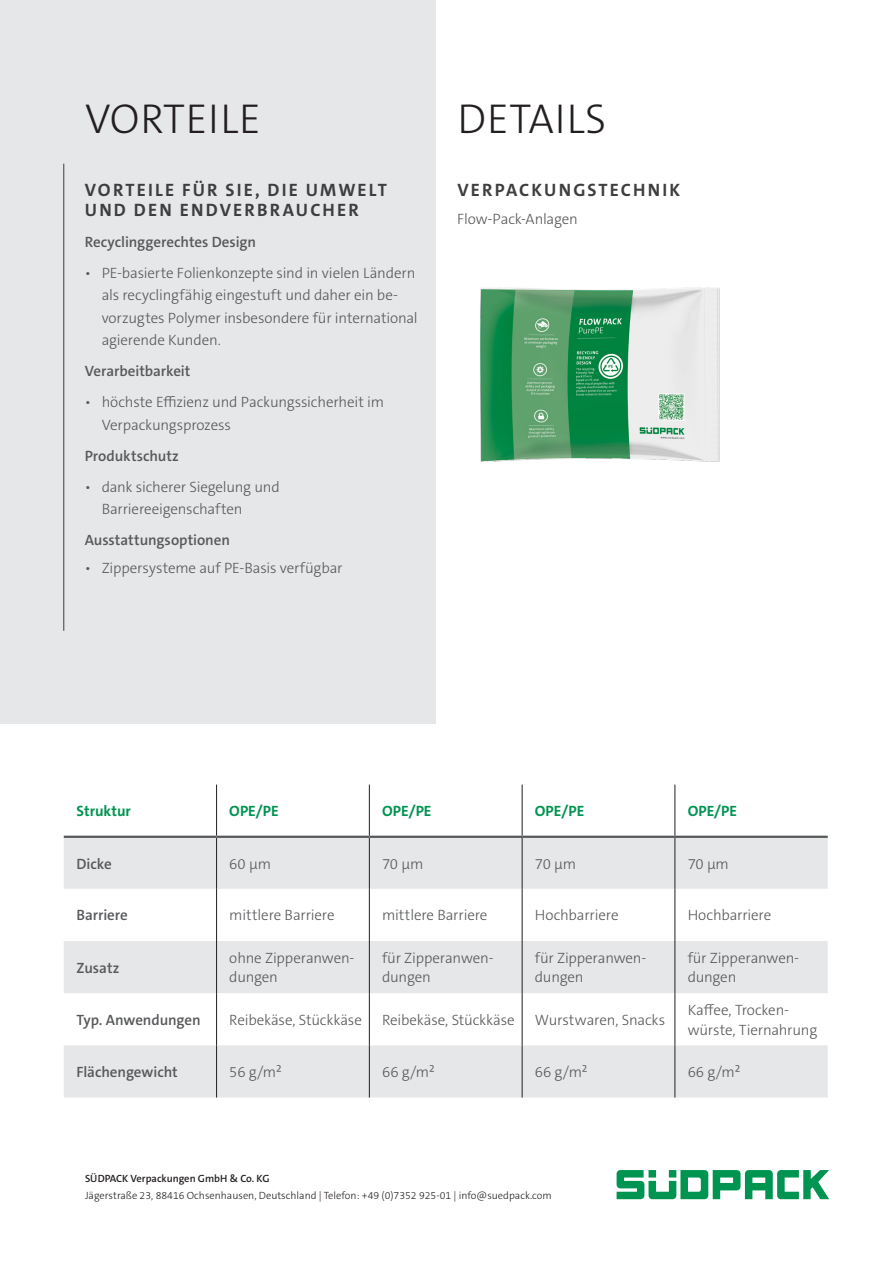
<style>
.page{position:relative;width:893px;height:1263px;background:#fff}
.page>*{position:absolute;margin:0;border:0;box-sizing:border-box;transform-origin:0 0}
.Hedline_-_Light{font:300 42px "The Sans C5";letter-spacing:.015em;color:#231f20}
.Subline_-_Bold{font:700 18px/19.5px "The Sans C4 s";letter-spacing:.12em;color:#3e3e3f}
.Fließtext{font:300 15px/22.5px "The Sans C5";letter-spacing:-.01em;color:#57585a}
.Auftzählung{font:600 15px "The Sans C5";letter-spacing:-.005em;color:#57585a}
.Fließtext-2{font:600 15px "The Sans C5";letter-spacing:-.005em;color:#57585a}
.Subline{font:700 15px "The Sans C4 s";color:#009451}
.Subline_-_Bold-2{font:600 15px "The Sans C5";letter-spacing:-.005em;color:#57585a}
.t1{font:300 10.5px "The Sans C5";color:#231f20}
.t2{font:600 10.5px "The Sans C5";color:#231f20}
</style>
<div class="page">
<svg style="left:617px;top:1170px;width:212px;height:29px"></svg>
<div style="left:0;top:0;width:436px;height:724px;background:#e6e7e9"></div>
<hr style="left:63px;top:164px;width:1px;height:467px;background:#3e3e3f">
<img style="left:480px;top:287px;width:240px;height:175px">
<div style="left:64px;top:838px;width:764px;height:51px;background:#e6e7e9"></div>
<div style="left:64px;top:941px;width:764px;height:52px;background:#e6e7e9"></div>
<div style="left:64px;top:1045px;width:764px;height:52px;background:#e6e7e9"></div>
<hr style="left:216px;top:784px;width:1px;height:52px;background:#231f20">
<hr style="left:369px;top:784px;width:1px;height:52px;background:#231f20">
<hr style="left:522px;top:784px;width:1px;height:52px;background:#231f20">
<hr style="left:675px;top:784px;width:1px;height:52px;background:#231f20">
<hr style="left:216px;top:838px;width:1px;height:51px;background:#231f20">
<hr style="left:369px;top:838px;width:1px;height:51px;background:#231f20">
<hr style="left:522px;top:838px;width:1px;height:51px;background:#231f20">
<hr style="left:675px;top:838px;width:1px;height:51px;background:#231f20">
<hr style="left:216px;top:889px;width:1px;height:52px;background:#231f20">
<hr style="left:369px;top:889px;width:1px;height:52px;background:#231f20">
<hr style="left:522px;top:889px;width:1px;height:52px;background:#231f20">
<hr style="left:675px;top:889px;width:1px;height:52px;background:#231f20">
<hr style="left:216px;top:941px;width:1px;height:52px;background:#231f20">
<hr style="left:369px;top:941px;width:1px;height:52px;background:#231f20">
<hr style="left:522px;top:941px;width:1px;height:52px;background:#231f20">
<hr style="left:675px;top:941px;width:1px;height:52px;background:#231f20">
<hr style="left:216px;top:993px;width:1px;height:52px;background:#231f20">
<hr style="left:369px;top:993px;width:1px;height:52px;background:#231f20">
<hr style="left:522px;top:993px;width:1px;height:52px;background:#231f20">
<hr style="left:675px;top:993px;width:1px;height:52px;background:#231f20">
<hr style="left:216px;top:1045px;width:1px;height:52px;background:#231f20">
<hr style="left:369px;top:1045px;width:1px;height:52px;background:#231f20">
<hr style="left:522px;top:1045px;width:1px;height:52px;background:#231f20">
<hr style="left:675px;top:1045px;width:1px;height:52px;background:#231f20">
<hr style="left:64px;top:836px;width:153px;height:2px;background:#57585a">
<hr style="left:217px;top:836px;width:152px;height:2px;background:#57585a">
<hr style="left:369px;top:836px;width:153px;height:2px;background:#57585a">
<hr style="left:522px;top:836px;width:153px;height:2px;background:#57585a">
<hr style="left:675px;top:836px;width:153px;height:2px;background:#57585a">
<p class="Hedline_-_Light" style="left:85px;top:92px;width:177px">VORTEILE</p>
<p class="Hedline_-_Light" style="left:457px;top:92px;width:150px">DETAILS</p>
<p class="Subline_-_Bold" style="left:85px;top:180px;width:304px">VORTEILE FÜR SIE, DIE UMWELT<br>UND DEN ENDVERBRAUCHER</p>
<p class="Subline_-_Bold-2" style="left:85px;top:232px;width:173px">Recyclinggerechtes Design</p>
<p class="Fließtext" style="left:102px;top:261px;width:318px;text-indent:-17px">• PE-basierte Folienkonzepte sind in vielen Ländern als recyclingfähig eingestuft und daher ein be&shy;vorzugtes Polymer insbesondere für international agierende Kunden.</p>
<p class="Auftzählung" style="left:85px;top:361px;width:107px">Verarbeitbarkeit</p>
<p class="Fließtext" style="left:102px;top:391px;width:284px;text-indent:-17px">• höchste Effizienz und Packungssicherheit im<br>Verpackungsprozess</p>
<p class="Auftzählung" style="left:85px;top:446px;width:96px">Produktschutz</p>
<p class="Fließtext" style="left:102px;top:475px;width:180px;text-indent:-17px">• dank sicherer Siegelung und<br>Barriereeigenschaften</p>
<p class="Auftzählung" style="left:85px;top:530px;width:147px">Ausstattungsoptionen</p>
<p class="Fließtext" style="left:85px;top:557px;width:259px">• Zippersysteme auf PE-Basis verfügbar</p>
<p class="Subline_-_Bold" style="left:457px;top:180px;width:224px">VERPACKUNGSTECHNIK</p>
<p class="Fließtext" style="left:457px;top:208px;width:122px">Flow-Pack-Anlagen</p>
<p class="Subline" style="left:77px;top:801px;width:56px">Struktur</p>
<p class="Subline" style="left:229px;top:801px;width:51px">OPE/PE</p>
<p class="Subline" style="left:382px;top:801px;width:51px">OPE/PE</p>
<p class="Subline" style="left:535px;top:801px;width:51px">OPE/PE</p>
<p class="Subline" style="left:688px;top:801px;width:51px">OPE/PE</p>
<p class="Fließtext-2" style="left:77px;top:854px;width:37px">Dicke</p>
<p class="Fließtext" style="left:229px;top:853px;width:43px">60 µm</p>
<p class="Fließtext" style="left:382px;top:853px;width:43px">70 µm</p>
<p class="Fließtext" style="left:535px;top:853px;width:43px">70 µm</p>
<p class="Fließtext" style="left:688px;top:853px;width:43px">70 µm</p>
<p class="Fließtext-2" style="left:77px;top:906px;width:53px">Barriere</p>
<p class="Fließtext" style="left:229px;top:904px;width:107px">mittlere Barriere</p>
<p class="Fließtext" style="left:382px;top:904px;width:107px">mittlere Barriere</p>
<p class="Fließtext" style="left:535px;top:904px;width:85px">Hochbarriere</p>
<p class="Fließtext" style="left:688px;top:904px;width:85px">Hochbarriere</p>
<p class="Fließtext-2" style="left:77px;top:958px;width:44px">Zusatz</p>
<p class="Fließtext" style="left:229px;top:948px;width:127px;line-height:19.5px">ohne Zipperanwen&shy;dungen</p>
<p class="Fließtext" style="left:382px;top:948px;width:113px;line-height:19.5px">für Zipperanwen&shy;dungen</p>
<p class="Fließtext" style="left:535px;top:948px;width:113px;line-height:19.5px">für Zipperanwen&shy;dungen</p>
<p class="Fließtext" style="left:688px;top:948px;width:113px;line-height:19.5px">für Zipperanwen&shy;dungen</p>
<p class="Fließtext-2" style="left:77px;top:1010px;width:126px">Typ. Anwendungen</p>
<p class="Fließtext" style="left:229px;top:1008px;width:134px">Reibekäse, Stückkäse</p>
<p class="Fließtext" style="left:382px;top:1008px;width:134px">Reibekäse, Stückkäse</p>
<p class="Fließtext" style="left:535px;top:1008px;width:132px">Wurstwaren, Snacks</p>
<p class="Fließtext" style="left:688px;top:1000px;width:131px;line-height:19.5px">Kaffee, Trocken&shy;würste, Tiernahrung</p>
<p class="Fließtext-2" style="left:77px;top:1062px;width:103px">Flächengewicht</p>
<p class="Fließtext" style="left:229px;top:1061px;width:54px">56 g/m²</p>
<p class="Fließtext" style="left:382px;top:1061px;width:54px">66 g/m²</p>
<p class="Fließtext" style="left:535px;top:1061px;width:54px">66 g/m²</p>
<p class="Fließtext" style="left:688px;top:1061px;width:54px">66 g/m²</p>
<p class="t2" style="left:85px;top:1171px;width:186px">SÜDPACK Verpackungen GmbH &amp; Co. KG</p>
<p class="t1" style="left:85px;top:1189px;width:468px">Jägerstraße 23, 88416 Ochsenhausen, Deutschland | Telefon: +49 (0)7352 925-01 | info@suedpack.com</p>
</div>
